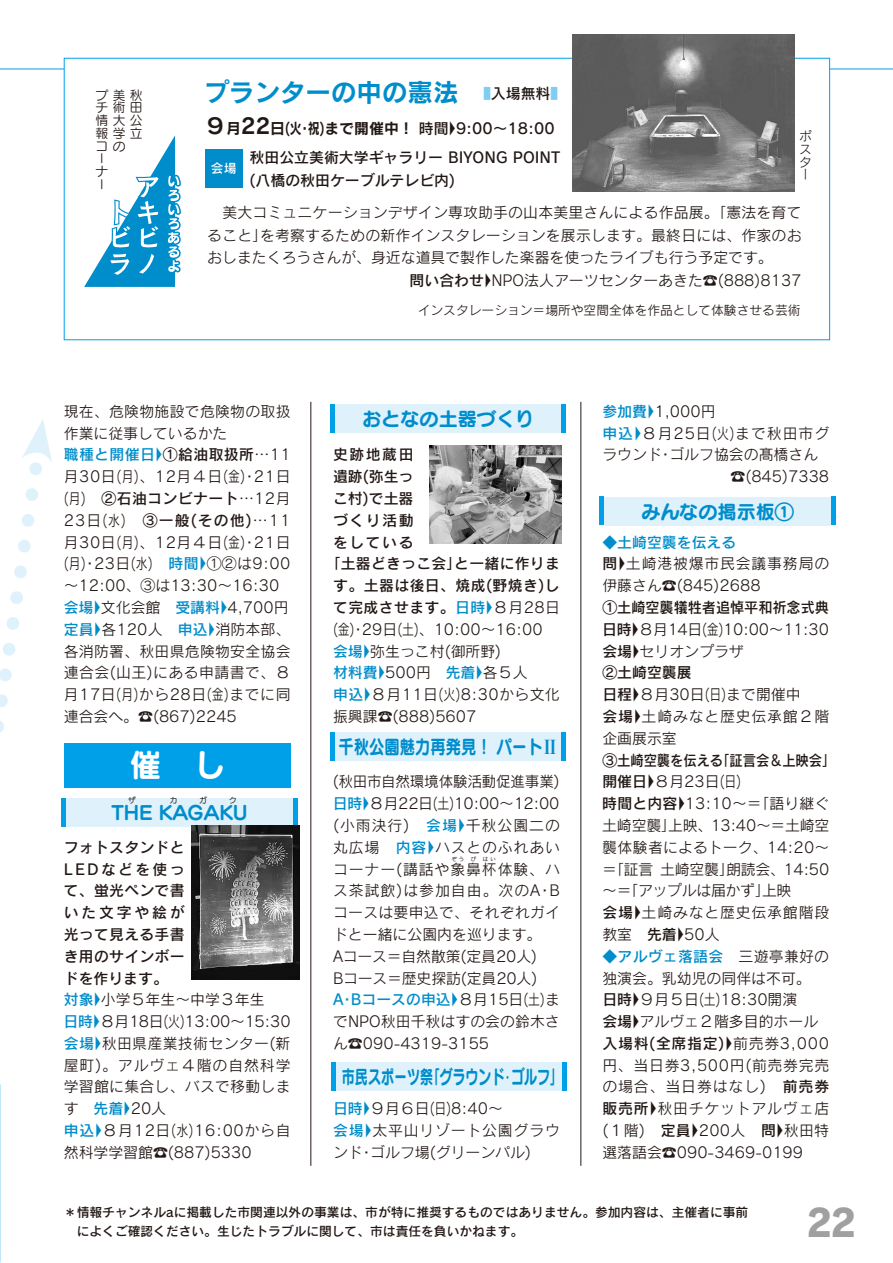
<style>
.page{position:relative;width:893px;height:1263px;background:#fff}
.page>*{position:absolute;margin:0;border:0;box-sizing:border-box;transform-origin:0 0}
.t1{font:37.2px "Rodin Pro EB";color:#9fa0a0}
.t2{font:31.95px "Seurat Pro B";color:#fff}
.t3{font:25.5px "Rodin Pro B";color:#008dcb}
.t4{font:21.3px "Rodin Pro B";color:#221815}
.t5{font:19.2px "Seurat Pro B";color:#008dcb}
.t6{font:19.2px "Seurat Pro B";color:#008dcb;scale:.68 1}
.t7{font:19.2px "Seurat Pro B";color:#008dcb;scale:.8 1}
.t8{font:14.85px/21.8px "Rodin Pro M";letter-spacing:.01em;color:#221815}
.t9{font:14.85px/21.8px "Rodin Pro DB";letter-spacing:.015em;color:#221815;text-align:justify}
.t10{font:14.85px/21.8px "Rodin Pro M";letter-spacing:.01em;color:#221815;scale:.8 1}
.t11{font:14.85px/21.8px "Rodin Pro M";letter-spacing:.04em;color:#221815;text-align:right}
.t12{font:14.85px/21.8px "Rodin Pro M";letter-spacing:.055em;color:#221815}
.t13{font:14.85px "Rodin Pro DB";letter-spacing:.015em;color:#008dcb}
.t14{font:14.85px/21.8px "Rodin Pro M";letter-spacing:.03em;color:#221815}
.t15{font:14.85px "Rodin Pro DB";letter-spacing:-.01em;color:#221815}
.t16{font:14.85px "Rodin Pro M";letter-spacing:-.015em;color:#221815}
.t17{font:14.85px "Rodin Pro M";letter-spacing:.06em;color:#221815}
.t18{font:14.85px "Rodin Pro M";letter-spacing:-.01em;color:#221815}
.t19{font:14.85px "Rodin Pro B";color:#221815}
.t20{font:12.75px/19.2px "Rodin Pro DB";color:#221815}
.t21{font:12.75px/12.8px "Rodin Pro M";color:#221815;text-align:justify}
.t22{font:12.75px/12.8px "Seurat Pro M";color:#221815}
.t23{font:12.75px "Rodin Pro DB";color:#fff}
.t24{font:7.5px "Seurat Pro B";color:#221815}
.t25{font:5.25px "Rodin Pro M";color:#221815}
.s1{color:#7ecef4}
.s2{font-family:"Rodin Pro B"}
.s3{font-family:"Rodin Pro DB"}
.s4{color:#221815}
.s5{font-family:"Rodin Pro M";color:#221815}
.s6{font-family:"Rodin Pro M"}
.s7{font-family:"Rodin Pro DB";color:#008dcb}
.s8{color:#008dcb}
.s9{font-family:"Matisse Pro EB"}
</style>
<div class="page">
<hr style="left:0;top:69px;width:893px;height:1px;background:#00a0e9">
<svg style="left:0;top:419px;width:52px;height:313px"></svg>
<hr style="left:310px;top:402px;width:1px;height:764px;background:#221815">
<hr style="left:580px;top:402px;width:1px;height:764px;background:#221815">
<div style="left:64px;top:743px;width:227px;height:44px;background:#00a0e9"></div>
<div style="left:66px;top:798px;width:227px;height:29px;background:#dff2fc"></div>
<div style="left:292px;top:798px;width:5px;height:29px;background:#00a0e9"></div>
<div style="left:61px;top:798px;width:5px;height:29px;background:#00a0e9"></div>
<div style="left:604px;top:497px;width:227px;height:29px;background:#dff2fc"></div>
<div style="left:831px;top:496px;width:5px;height:29px;background:#00a0e9"></div>
<div style="left:599px;top:496px;width:5px;height:29px;background:#00a0e9"></div>
<div style="left:335px;top:404px;width:227px;height:29px;background:#dff2fc"></div>
<div style="left:561px;top:404px;width:5px;height:29px;background:#00a0e9"></div>
<div style="left:330px;top:404px;width:5px;height:29px;background:#00a0e9"></div>
<div style="left:64px;top:58px;width:766px;height:282px;background:#fff"></div>
<svg style="left:84px;top:135px;width:97px;height:152px"></svg>
<div style="left:205px;top:149px;width:38px;height:39px;background:#008dcb"></div>
<img style="left:573px;top:34px;width:222px;height:157px">
<div style="left:336px;top:1062px;width:227px;height:29px;background:#dff2fc"></div>
<div style="left:562px;top:1062px;width:5px;height:29px;background:#00a0e9"></div>
<div style="left:331px;top:1062px;width:5px;height:29px;background:#00a0e9"></div>
<img style="left:191px;top:826px;width:108px;height:153px">
<img style="left:429px;top:445px;width:133px;height:98px">
<div style="left:335px;top:732px;width:227px;height:29px;background:#dff2fc"></div>
<div style="left:561px;top:732px;width:5px;height:29px;background:#00a0e9"></div>
<div style="left:330px;top:732px;width:5px;height:29px;background:#00a0e9"></div>
<p class="t22" style="left:95px;top:88px;width:48px">プ美秋チ術田情大公報学立コ<br>ー<br>ナ<br>ー</p>
<p class="t22" style="left:113px;top:139px;width:14px">の</p>
<h3 class="t3" style="left:203px;top:75px;width:257px">プランターの中の憲法</h3>
<p class="t9" style="left:483px;top:82px;width:76px"><span class="s1">■</span>入場無料<span class="s1">■</span></p>
<h3 class="t4" style="left:205px;top:111px;width:23px">９</h3>
<h3 class="t4" style="left:241px;top:111px;width:31px">22</h3>
<p class="t9" style="left:270px;top:117px;width:286px"><span class="s2">日火( 祝･ )まで開催中!</span> 時間▶9:00〜18:00</p>
<p class="t19" style="left:226px;top:118px;width:16px">月</p>
<p class="t23" style="left:211px;top:160px;width:27px">会場</p>
<p class="t9" style="left:250px;top:146px;width:312px">秋田公立美術大学ギャラリー BIYONG POINT</p>
<p class="t9" style="left:250px;top:169px;width:207px">(八橋の秋田ケーブルテレビ内)</p>
<p class="t21" style="left:799px;top:130px;width:14px">ポスター</p>
<p class="t8" style="left:222px;top:201px;width:581px">美大コミュニケーションデザイン専攻助手の山本美里さんによる作品展。｢憲法を育て</p>
<p class="t8" style="left:207px;top:224px;width:596px">ること｣を考察するための新作インスタレーションを展示します。最終日には、作家のお</p>
<p class="t8" style="left:207px;top:246px;width:567px">おしまたくろうさんが、身近な道具で製作した楽器を使ったライブも行う予定です。</p>
<p class="t8" style="left:410px;top:269px;width:393px"><span class="s3">問い合わせ▶</span>NPO法人アーツセンターあきた☎)888(8137</p>
<p class="t21" style="left:418px;top:303px;width:384px">インスタレーション＝場所や空間全体を作品として体験させる芸術</p>
<p class="t8" style="left:64px;top:400px;width:228px">現在、危険物施設で危険物の取扱作業に従事しているかた</p>
<p class="t13" style="left:64px;top:445px;width:228px">職種と開催日▶<span class="s4">①給油取扱所</span><span class="s5">...11</span></p>
<p class="t11" style="left:64px;top:465px;width:228px">月30日月( )、12月４日金( )･21日</p>
<p class="t9" style="left:64px;top:487px;width:228px"><span class="s6">月( )</span> ②石油コンビナート<span class="s6">…12月</span></p>
<p class="t11" style="left:64px;top:509px;width:228px">23日水( ) <span class="s3">③一般(その他</span> . . .<span class="s3">(</span> 11月30日月( )、12月４日金( )･21日<span class="s7">時間▶</span>①②は9:00</p>
<p class="t10" style="left:64px;top:552px;width:285px">月( )･23日水( )<br>〜12:00、③は13:30〜16:30<span class="s7">会場▶</span>文化会館　<span class="s7">受講料▶</span>4,700円<span class="s7">定員</span>各<span class="s7">▶</span> 120人　<span class="s7">申込▶</span>消防本部、各消防署、秋田県危険物安全協会連合会(山王)にある申請書で、８月17日月( )から28日金( )までに同連合会へ。☎)867(2245</p>
<h2 class="t2" style="left:129px;top:743px;width:97px">催　し</h2>
<p class="t5" style="left:111px;top:800px;width:138px">THE KAGAKU</p>
<p class="t24" style="left:128px;top:795px;width:9px">ザ</p>
<p class="t24" style="left:170px;top:795px;width:9px">カ</p>
<p class="t24" style="left:200px;top:795px;width:9px">ガ</p>
<p class="t24" style="left:229px;top:795px;width:9px">ク</p>
<p class="t9" style="left:64px;top:836px;width:122px">フォトスタンドとLEDなどを使って、蛍光ペンで書いた文字や絵が光って見える手書き用のサインボードを作ります。</p>
<p class="t8" style="left:64px;top:988px;width:229px"><span class="s7">対象▶</span>小学５年生〜中学３年生<br><span class="s7">日時</span>８<span class="s7">▶</span> 月18日火( (13:00〜15:30<span class="s7">会場▶</span>秋田県産業技術センター新(屋町)。アルヴェ４階の自然科学学習館に集合し、バスで移動します　<span class="s7">先着▶</span>20人<br><span class="s7">申込</span>８<span class="s7">▶</span> 月12日水( )16:00から自然科学学習館☎)887(5330</p>
<p class="t5" style="left:362px;top:405px;width:174px">おとなの土器づくり</p>
<p class="t9" style="left:333px;top:443px;width:228px;text-align:left">史跡地蔵田<br>遺跡(弥生っ<br>こ村)で土器<br>づくり活動<br>をしている<br>｢土器どきっこ会｣と一緒に作ります。土器は後日、焼成(野焼きし)て完成させます。<span class="s8">日時</span><span class="s6">８</span><span class="s8">▶</span> <span class="s6">月28日</span></p>
<p class="t10" style="left:333px;top:618px;width:285px">金( )･29日土( 、( 10:00〜16:00<span class="s7">会場▶</span>弥生っこ村(御所野(<br><span class="s7">材料費▶</span>500円　<span class="s7">先着</span>各<span class="s7">▶</span> ５人<br><span class="s7">申込</span>８<span class="s7">▶</span> 月11日火( )8:30から文化振興課☎)888(5607</p>
<p class="t7" style="left:339px;top:733px;width:276px">千秋公園魅力再発見！パート<span class="s9">Ⅱ</span></p>
<p class="t8" style="left:333px;top:770px;width:229px;text-align:justify">(秋田市自然環境体験活動促進事業(<span class="s7">日時</span>８<span class="s7">▶</span> 月22日土( (10:00〜12:00 (小雨決行)　<span class="s7">会場▶</span>千秋公園二の丸広場　<span class="s7">内容▶</span>ハスとのふれあいコーナー(講話や象鼻杯体験、ハ</p>
<p class="t25" style="left:451px;top:855px;width:14px">ぞう</p>
<p class="t25" style="left:471px;top:855px;width:7px">び</p>
<p class="t25" style="left:483px;top:855px;width:14px">はい</p>
<p class="t8" style="left:333px;top:879px;width:228px">ス茶試飲)は参加自由。次のA B･コースは要申込で、それぞれガイドと一緒に公園内を巡ります。<br>Aコース＝自然散策(定員20人(<br>Bコース＝歴史探訪(定員20人(</p>
<p class="t13" style="left:333px;top:990px;width:228px">A･Bコースの申込<span class="s5">８</span>▶ <span class="s5">月15日土( ま)</span></p>
<p class="t8" style="left:333px;top:1010px;width:228px">でNPO秋田千秋はすの会の鈴木さん☎090-4319-3155</p>
<p class="t6" style="left:342px;top:1063px;width:317px">市民スポーツ祭｢グラウンド･ゴルフ「</p>
<p class="t14" style="left:333px;top:1097px;width:228px"><span class="s7">日時</span>９<span class="s7">▶</span> 月６日日( (8:40〜<br><span class="s7">会場▶</span>太平山リゾート公園グラウンド･ゴルフ場(グリーンパル(</p>
<p class="t8" style="left:602px;top:400px;width:115px"><span class="s7">参加費▶</span>1,000円</p>
<p class="t17" style="left:602px;top:423px;width:228px"><span class="s7">申込</span>８<span class="s7">▶</span> 月25日火( )まで秋田市グ</p>
<p class="t8" style="left:602px;top:443px;width:217px">ラウンド･ゴルフ協会の髙橋さん</p>
<p class="t8" style="left:730px;top:465px;width:100px">☎)845(7338</p>
<p class="t5" style="left:641px;top:498px;width:155px">みんなの掲示板1</p>
<p class="t13" style="left:602px;top:532px;width:135px">◆土崎空襲を伝える</p>
<p class="t12" style="left:602px;top:552px;width:228px"><span class="s3">問▶</span>土崎港被爆市民会議事務局の伊藤さん☎)845(2688</p>
<p class="t9" style="left:602px;top:596px;width:228px">①土崎空襲犠牲者追悼平和祈念式典</p>
<p class="t8" style="left:602px;top:618px;width:228px"><span class="s3">日時</span>８<span class="s3">▶</span> 月14日金( (10:00〜11:30<span class="s3">会場▶</span>セリオンプラザ</p>
<p class="t9" style="left:602px;top:661px;width:91px">②土崎空襲展</p>
<p class="t12" style="left:602px;top:683px;width:228px"><span class="s3">日程</span>８<span class="s3">▶</span> 月30日日( )まで開催中<br><span class="s3">会場▶</span>土崎みなと歴史伝承館２階企画展示室</p>
<p class="t15" style="left:602px;top:750px;width:228px">③土崎空襲を伝える｢証言会＆上映会「</p>
<p class="t8" style="left:602px;top:770px;width:140px"><span class="s3">開催日</span>８<span class="s3">▶</span> 月23日日( (</p>
<p class="t8" style="left:602px;top:792px;width:229px"><span class="s3">時間と内容▶</span>13:10〜＝｢語り継ぐ</p>
<p class="t16" style="left:602px;top:816px;width:228px">土崎空襲｣上映、13:40〜＝土崎空</p>
<p class="t8" style="left:602px;top:836px;width:229px">襲体験者によるトーク、14:20〜</p>
<p class="t18" style="left:660px;top:859px;width:171px">土崎空襲｣朗読会、14:50</p>
<p class="t8" style="left:602px;top:857px;width:229px">＝｢証言<br>〜＝｢アップルは届かず｣上映<br><span class="s3">会場▶</span>土崎みなと歴史伝承館階段教室　<span class="s3">先着▶</span>50人</p>
<p class="t13" style="left:602px;top:946px;width:228px">◆アルヴェ落語会　<span class="s5">三遊亭兼好の</span></p>
<p class="t8" style="left:602px;top:966px;width:217px">独演会。乳幼児の同伴は不可。<span class="s3">日時</span>９<span class="s3">▶</span> 月５日土( )18:30開演<br><span class="s3">会場▶</span>アルヴェ２階多目的ホール</p>
<p class="t9" style="left:602px;top:1032px;width:228px">入場料(全席指定)▶<span class="s6">前売券3,000</span></p>
<p class="t8" style="left:602px;top:1054px;width:228px;text-align:justify">円、当日券3,500円(前売券完売の場合、当日券はなし)　<span class="s3">前売券販売所▶</span>秋田チケットアルヴェ店１( 階)　<span class="s3">定員▶</span>200人　<span class="s3">問▶</span>秋田特選落語会☎090-3469-0199</p>
<p class="t20" style="left:77px;top:1202px;width:673px;text-indent:-13px">＊情報チャンネルaに掲載した市関連以外の事業は、市が特に推奨するものではありません。参加内容は、主催者に事前によくご確認ください。生じたトラブルに関して、市は責任を負いかねます。</p>
<h1 class="t1" style="left:806px;top:1197px;width:51px">22</h1>
</div>
